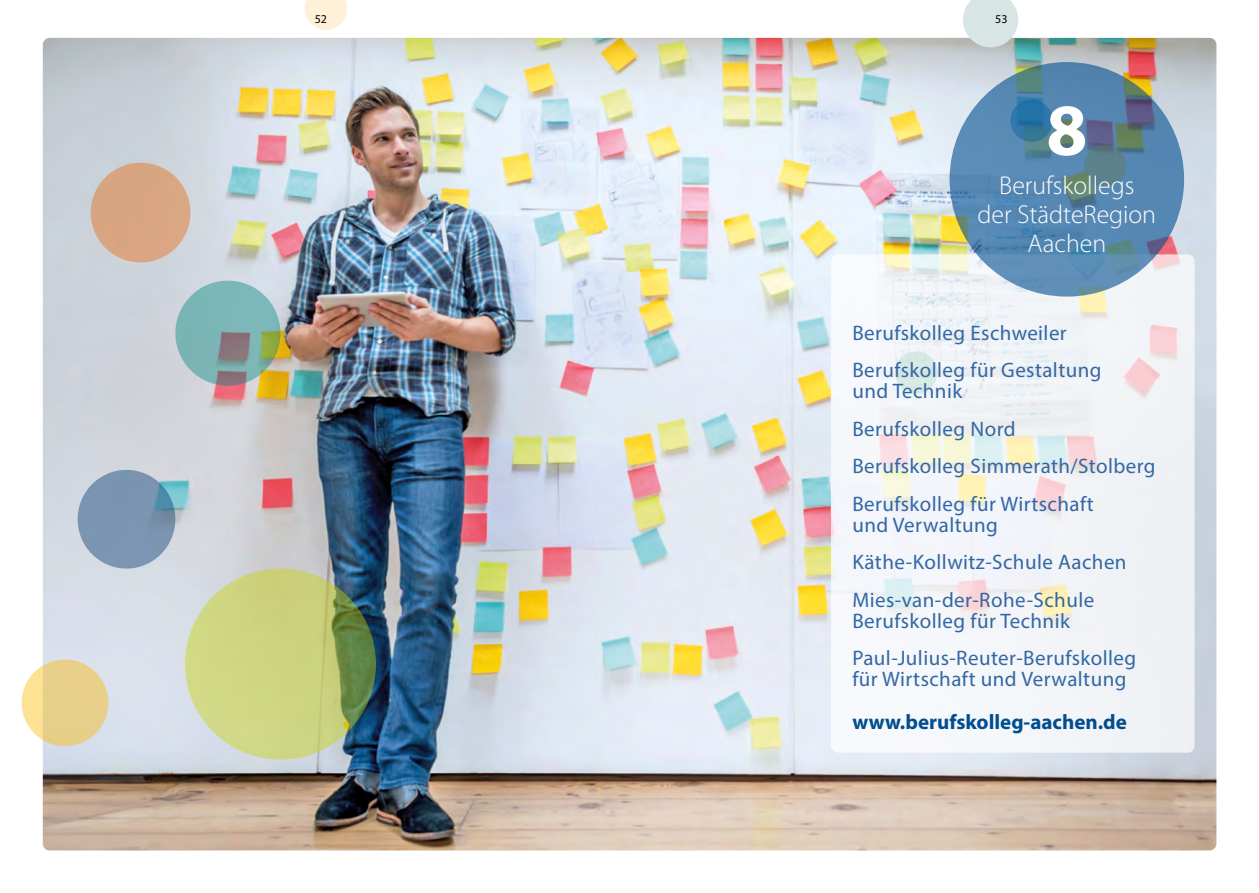
<style>
.page{position:relative;width:1259px;height:893px;background:#fff}
.page>*{position:absolute;margin:0;border:0;box-sizing:border-box;transform-origin:0 0}
.t1{font:700 73.95px "Myriad Pro";color:#fff}
.t2{font:300 25.8px/29.1px "Myriad Pro";color:#fff;text-align:center}
.HEadline{font:21px/21px "Myriad Pro";letter-spacing:.02em;color:#3367a4}
.t3{font:700 21px "Myriad Pro";color:#004d8f}
.t4{font:12px "Myriad Pro";color:#000}
</style>
<div class="page">
<svg style="left:304px;top:0;width:43px;height:30px"></svg>
<img style="left:43px;top:38px;width:1173px;height:812px">
<svg style="left:185px;top:569px;width:191px;height:190px;background:#bec876"></svg>
<svg style="left:78px;top:470px;width:97px;height:99px;background:#7894af"></svg>
<div style="left:91px;top:163px;width:99px;height:99px;background:#d9a581;border-radius:50%"></div>
<div style="left:22px;top:659px;width:86px;height:87px;background:linear-gradient(to right,#f8de91,#e2cb87);border-radius:50%"></div>
<svg style="left:175px;top:281px;width:105px;height:105px;background:#7eaaa6"></svg>
<svg style="left:831px;top:254px;width:363px;height:499px;fill:#f2f4f7"></svg>
<svg style="left:949px;top:62px;width:235px;height:235px;background:#5685a9"></svg>
<svg style="left:963px;top:0;width:55px;height:47px;background:#d5e2e0"></svg>
<p class="t4" style="left:315px;top:12px;width:14px">52</p>
<p class="t4" style="left:995px;top:12px;width:14px">53</p>
<p class="t1" style="left:1046px;top:82px;width:43px">8</p>
<p class="t2" style="left:999px;top:170px;width:137px">Berufskollegs</p>
<p class="t2" style="left:977px;top:199px;width:180px">der StädteRegion<br>Aachen</p>
<p class="HEadline" style="left:852px;top:322px;width:216px">Berufskolleg Eschweiler</p>
<p class="HEadline" style="left:852px;top:359px;width:251px">Berufskolleg für Gestaltung und Technik</p>
<p class="HEadline" style="left:852px;top:418px;width:165px">Berufskolleg Nord</p>
<p class="HEadline" style="left:852px;top:455px;width:305px">Berufskolleg Simmerath/Stolberg</p>
<p class="HEadline" style="left:852px;top:493px;width:243px">Berufskolleg für Wirtschaft und Verwaltung</p>
<p class="HEadline" style="left:852px;top:551px;width:276px">Käthe-Kollwitz-Schule Aachen</p>
<p class="HEadline" style="left:852px;top:589px;width:243px">Mies-van-der-Rohe-Schule</p>
<p class="HEadline" style="left:852px;top:610px;width:219px">Berufskolleg für Technik</p>
<p class="HEadline" style="left:852px;top:647px;width:285px">Paul-Julius-Reuter-Berufskolleg</p>
<p class="HEadline" style="left:852px;top:668px;width:276px">für Wirtschaft und Verwaltung</p>
<p class="t3" style="left:852px;top:709px;width:276px">www.berufskolleg-aachen.de</p>
</div>
